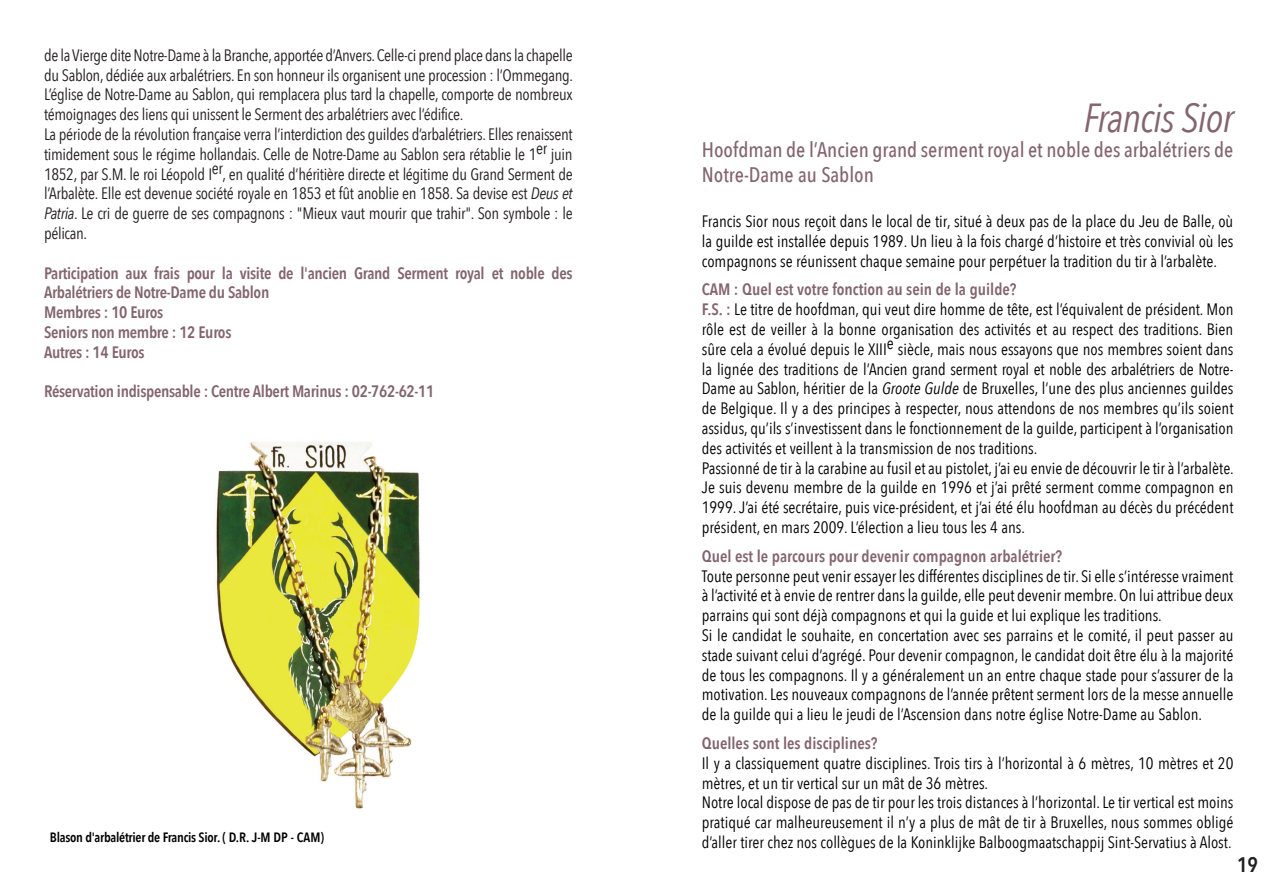
<style>
.page{position:relative;width:1276px;height:893px;background:#fff}
.page>*{position:absolute;margin:0;border:0;box-sizing:border-box;transform-origin:0 0}
.CorpDeTexte{font:italic 40.5px "Avenir Next Condensed";letter-spacing:-.02em;color:#83656e}
.CorpDeTexte-2{font:500 21px/25.2px "Avenir Next Condensed";color:#83656e}
.t1{font:600 21px "Avenir Next Condensed";color:#231f20}
.CorpDeTexte-3{font:16.5px/19.8px "Avenir Next Condensed";color:#000;text-align:justify}
.CorpDeTexte-4{font:16.5px/19.8px "Avenir Next Condensed";letter-spacing:-.02em;color:#231f20;text-align:justify}
.CorpDeTexte-5{font:600 16.5px/19.8px "Avenir Next Condensed";letter-spacing:-.02em;color:#83656e}
.CorpDeTexte-6{font:600 16.5px "Avenir Next Condensed";color:#83656e}
.CorpDeTexte-7{font:600 13.5px "Avenir Next Condensed";letter-spacing:-.02em;color:#000}
.s1{font-style:italic}
.s2{font-weight:600;color:#83656e}
</style>
<div class="page">
<img style="left:216px;top:441px;width:204px;height:368px">
<p class="CorpDeTexte-4" style="left:44px;top:44px;width:531px">de la Vierge dite Notre-Dame à la Branche, apportée d’Anvers. Celle-ci prend place dans la chapelle du Sablon, dédiée aux arbalétriers. En son honneur ils organisent une procession : l’Ommegang.<br>L’église de Notre-Dame au Sablon, qui remplacera plus tard la chapelle, comporte de nombreux témoignages des liens qui unissent le Serment des arbalétriers avec l’édifice.</p>
<p class="CorpDeTexte-4" style="left:44px;top:124px;width:530px">La période de la révolution française verra l’interdiction des guildes d’arbalétriers. Elles renaissent timidement sous le régime hollandais. Celle de Notre-Dame au Sablon sera rétablie le 1er juin 1852, par S.M. le roi Léopold Ier, en qualité d’héritière directe et légitime du Grand Serment de l’Arbalète. Elle est devenue société royale en 1853 et fût anoblie en 1858. Sa devise est <span class="s1">Deus et Patria</span>. Le cri de guerre de ses compagnons : "Mieux vaut mourir que trahir". Son symbole : le pélican.</p>
<p class="CorpDeTexte-5" style="left:44px;top:263px;width:530px">Participation aux frais pour la visite de l'ancien Grand Serment royal et noble des<br>Arbalétriers de Notre-Dame du Sablon</p>
<p class="CorpDeTexte-5" style="left:44px;top:302px;width:121px">Membres : 10 Euros</p>
<p class="CorpDeTexte-5" style="left:44px;top:322px;width:189px">Seniors non membre : 12 Euros</p>
<p class="CorpDeTexte-5" style="left:44px;top:342px;width:102px">Autres : 14 Euros</p>
<p class="CorpDeTexte-5" style="left:44px;top:381px;width:392px">Réservation indispensable : Centre Albert Marinus : 02-762-62-11</p>
<p class="CorpDeTexte-7" style="left:50px;top:826px;width:275px">Blason d'arbalétrier de Francis Sior. ( D.R. J-M DP - CAM)</p>
<p class="CorpDeTexte" style="left:1083px;top:93px;width:151px">Francis Sior</p>
<p class="CorpDeTexte-2" style="left:702px;top:137px;width:533px">Hoofdman de l’Ancien grand serment royal et noble des arbalétriers de<br>Notre-Dame au Sablon</p>
<p class="CorpDeTexte-3" style="left:702px;top:211px;width:533px">Francis Sior nous reçoit dans le local de tir, situé à deux pas de la place du Jeu de Balle, où la guilde est installée depuis 1989. Un lieu à la fois chargé d’histoire et très convivial où les compagnons se réunissent chaque semaine pour perpétuer la tradition du tir à l’arbalète.</p>
<p class="CorpDeTexte-6" style="left:702px;top:275px;width:316px">CAM : Quel est votre fonction au sein de la guilde?</p>
<p class="CorpDeTexte-3" style="left:702px;top:299px;width:533px"><span class="s2">F.S. :</span> Le titre de hoofdman, qui veut dire homme de tête, est l’équivalent de président. Mon rôle est de veiller à la bonne organisation des activités et au respect des traditions. Bien sûre cela a évolué depuis le XIIIe siècle, mais nous essayons que nos membres soient dans la lignée des traditions de l’Ancien grand serment royal et noble des arbalétriers de Notre-Dame au Sablon, héritier de la <span class="s1">Groote Gulde</span> de Bruxelles, l’une des plus anciennes guildes de Belgique. Il y a des principes à respecter, nous attendons de nos membres qu’ils soient assidus, qu’ils s’investissent dans le fonctionnement de la guilde, participent à l’organisation des activités et veillent à la transmission de nos traditions.</p>
<p class="CorpDeTexte-3" style="left:702px;top:457px;width:533px">Passionné de tir à la carabine au fusil et au pistolet, j’ai eu envie de découvrir le tir à l’arbalète.<br>Je suis devenu membre de la guilde en 1996 et j’ai prêté serment comme compagnon en 1999. J’ai été secrétaire, puis vice-président, et j’ai été élu hoofdman au décès du précédent président, en mars 2009. L’élection a lieu tous les 4 ans.</p>
<p class="CorpDeTexte-6" style="left:702px;top:542px;width:362px">Quel est le parcours pour devenir compagnon arbalétrier?</p>
<p class="CorpDeTexte-3" style="left:702px;top:565px;width:533px">Toute personne peut venir essayer les différentes disciplines de tir. Si elle s’intéresse vraiment à l’activité et à envie de rentrer dans la guilde, elle peut devenir membre. On lui attribue deux parrains qui sont déjà compagnons et qui la guide et lui explique les traditions.</p>
<p class="CorpDeTexte-3" style="left:702px;top:625px;width:533px">Si le candidat le souhaite, en concertation avec ses parrains et le comité, il peut passer au stade suivant celui d’agrégé. Pour devenir compagnon, le candidat doit être élu à la majorité de tous les compagnons. Il y a généralement un an entre chaque stade pour s’assurer de la motivation. Les nouveaux compagnons de l’année prêtent serment lors de la messe annuelle de la guilde qui a lieu le jeudi de l’Ascension dans notre église Notre-Dame au Sablon.</p>
<p class="CorpDeTexte-6" style="left:702px;top:729px;width:177px">Quelles sont les disciplines?</p>
<p class="CorpDeTexte-3" style="left:702px;top:752px;width:533px">Il y a classiquement quatre disciplines. Trois tirs à l’horizontal à 6 mètres, 10 mètres et 20 mètres, et un tir vertical sur un mât de 36 mètres.</p>
<p class="CorpDeTexte-3" style="left:702px;top:792px;width:533px">Notre local dispose de pas de tir pour les trois distances à l’horizontal. Le tir vertical est moins pratiqué car malheureusement il n’y a plus de mât de tir à Bruxelles, nous sommes obligé d’aller tirer chez nos collègues de la Koninklijke Balboogmaatschappij Sint-Servatius à Alost.</p>
<p class="t1" style="left:1237px;top:846px;width:22px">19</p>
</div>
